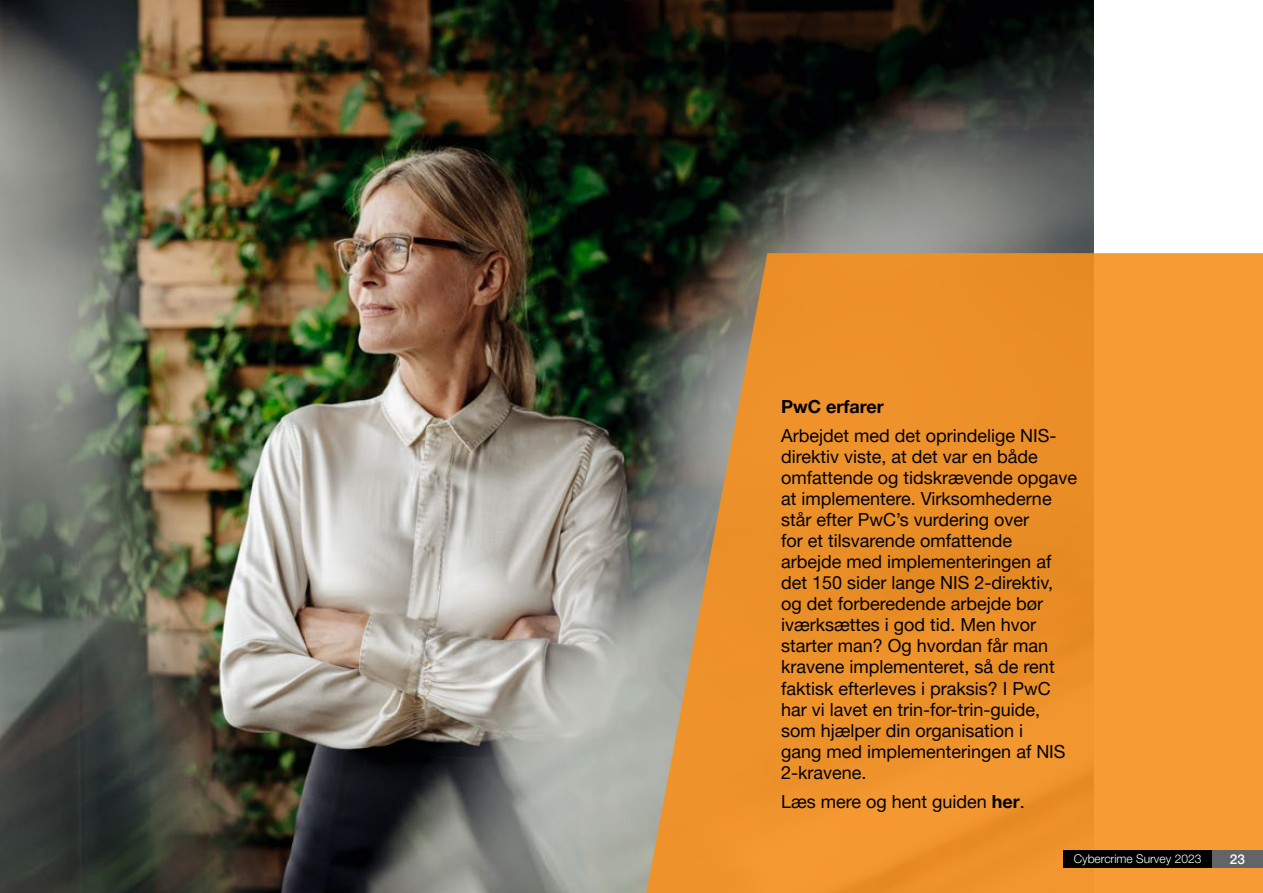
<style>
.page{position:relative;width:1263px;height:893px;background:#fff}
.page>*{position:absolute;margin:0;border:0;box-sizing:border-box;transform-origin:0 0}
.t1{font:18px/21px "Helvetica Neue LT Pro";color:#000}
.t2{font:700 18px "Helvetica Neue LT Pro";color:#000}
.t3{font:500 13.5px "Helvetica Neue LT Pro";color:#fff}
.t4{font:300 12px "Helvetica Neue LT Pro";color:#fff}
.s1{font-weight:700}
</style>
<div class="page">
<img style="left:1px;top:0;width:1092px;height:893px">
<svg style="left:587px;top:253px;width:676px;height:640px;background:#d98e38"></svg>
<hr style="left:0;top:0;width:1px;height:893px;background:#dcddde">
<div style="left:1212px;top:850px;width:51px;height:17px;background:#636466"></div>
<div style="left:1063px;top:850px;width:149px;height:17px;background:#000"></div>
<p class="t2" style="left:781px;top:395px;width:104px">PwC erfarer</p>
<p class="t1" style="left:781px;top:425px;width:297px">Arbejdet med det oprindelige NIS&shy;direktiv viste, at det var en både omfattende og tidskrævende opgave at implementere. Virksomhederne står efter PwC’s vurdering over<br>for et tilsvarende omfattende<br>arbejde med implementeringen af det 150 sider lange NIS 2-direktiv, og det forberedende arbejde bør iværksættes i god tid. Men hvor starter man? Og hvordan får man kravene implementeret, så de rent faktisk efterleves i praksis? I PwC har vi lavet en trin-for-trin-guide, som hjælper din organisation i<br>gang med implementeringen af NIS<br>2-kravene.</p>
<p class="t1" style="left:781px;top:791px;width:245px">Læs mere og hent guiden <span class="s1">her</span>.</p>
<p class="t4" style="left:1074px;top:852px;width:129px">Cybercrime Survey 2023</p>
<p class="t3" style="left:1230px;top:851px;width:17px">23</p>
</div>
